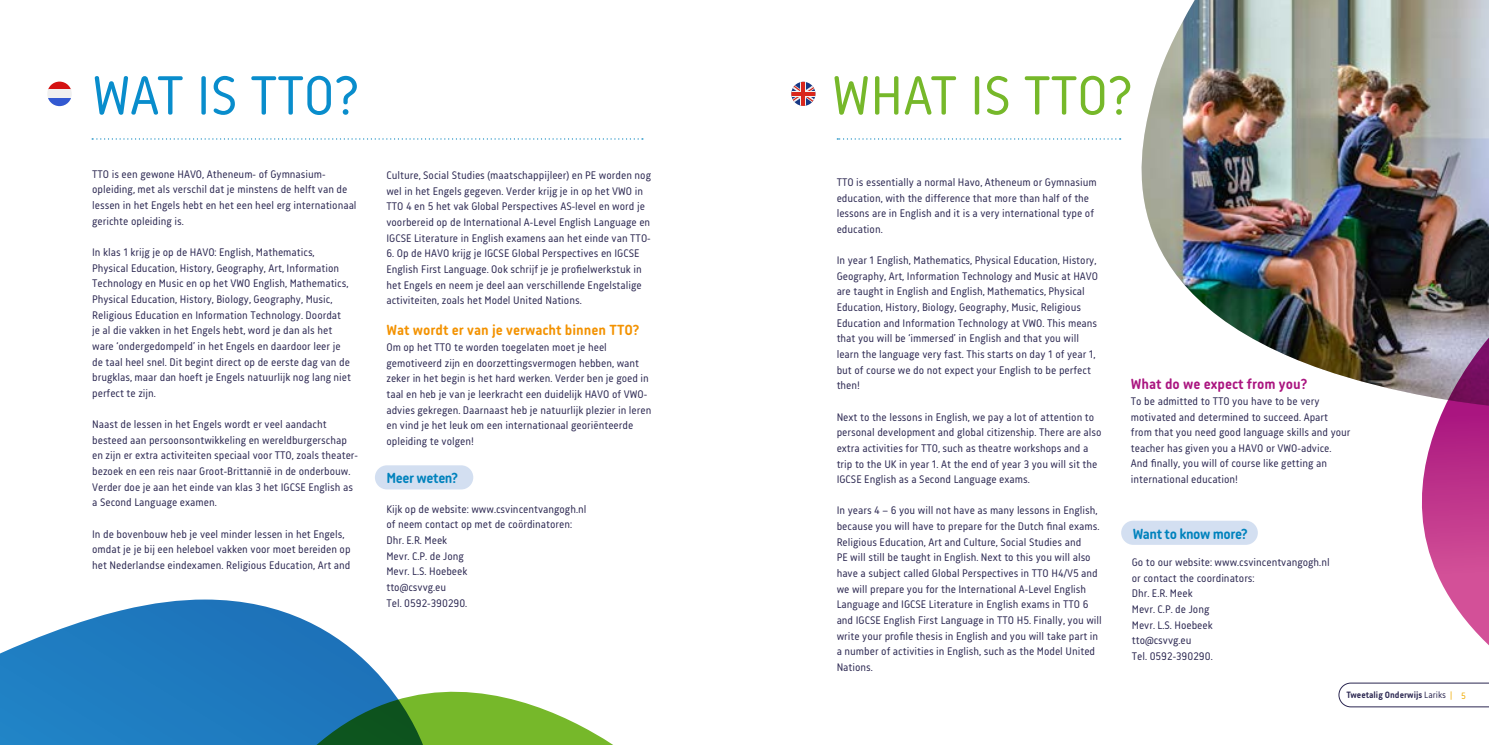
<style>
.page{position:relative;width:1489px;height:745px;background:#fff}
.page>*{position:absolute;margin:0;border:0;box-sizing:border-box;transform-origin:0 0}
.t1{font:56.25px "Korb";color:#76b82a}
.t2{font:56.25px "Korb";letter-spacing:-.01em;color:#098dcc}
.t3{font:700 15px "Korb";color:#f39200}
.t4{font:700 15px "Korb";letter-spacing:-.03em;color:#0082bd}
.t5{font:700 15px "Korb";color:#aa1580}
.t6{font:11.25px/15.6px "Korb";color:#2b2751}
.t7{font:700 9.38px "Korb";color:#2b2751}
.s1{font-weight:400}
.s2{font-weight:400;color:#f0aa00}
</style>
<div class="page">
<svg style="left:837px;top:138px;width:260px;height:1px"></svg>
<img style="left:1099px;top:0;width:389px;height:379px">
<svg style="left:1351px;top:252px;width:137px;height:393px"></svg>
<svg style="left:92px;top:138px;width:551px;height:1px"></svg>
<svg style="left:0;top:599px;width:300px;height:145px;background:#3c8cc8"></svg>
<svg style="left:237px;top:618px;width:375px;height:126px"></svg>
<div style="left:375px;top:465px;width:98px;height:24px;background:#d3dff1;border-radius:12px"></div>
<div style="left:1121px;top:520px;width:136px;height:24px;background:#d3dff1;border-radius:12px"></div>
<svg style="left:791px;top:82px;width:24px;height:24px"></svg>
<div style="left:800px;top:82px;width:6px;height:24px;background:#f0f0f0"></div>
<div style="left:791px;top:91px;width:24px;height:6px;background:#d9261c"></div>
<hr style="left:801px;top:82px;width:4px;height:24px;background:#d9261c">
<svg style="left:48px;top:81px;width:23px;height:9px"></svg>
<div style="left:47px;top:90px;width:25px;height:8px;background:#f0f0f0"></div>
<svg style="left:48px;top:98px;width:23px;height:8px"></svg>
<svg style="left:1338px;top:682px;width:150px;height:24px"></svg>
<h1 class="t2" style="left:92px;top:64px;width:268px">WAT IS TTO?</h1>
<h1 class="t1" style="left:831px;top:64px;width:301px">WHAT IS TTO?</h1>
<p class="t6" style="left:92px;top:166px;width:266px">TTO is een gewone HAVO, Atheneum- of Gymnasium&shy;opleiding, met als verschil dat je minstens de helft van de lessen in het Engels hebt en het een heel erg internationaal gerichte opleiding is.</p>
<p class="t6" style="left:92px;top:244px;width:260px">In klas 1 krijg je op de HAVO: English, Mathematics, Physical Education, History, Geography, Art, Information Technology en Music en op het VWO English, Mathematics, Physical Education, History, Biology, Geography, Music, Religious Education en Information Technology. Doordat je al die vakken in het Engels hebt, word je dan als het ware ‘ondergedompeld’ in het Engels en daardoor leer je de taal heel snel. Dit begint direct op de eerste dag van de brugklas, maar dan hoeft je Engels natuurlijk nog lang niet perfect te zijn.</p>
<p class="t6" style="left:92px;top:416px;width:267px">Naast de lessen in het Engels wordt er veel aandacht besteed aan persoonsontwikkeling en wereldburgerschap en zijn er extra activiteiten speciaal voor TTO, zoals theater&shy;bezoek en een reis naar Groot-Brittannië in de onderbouw.<br>Verder doe je aan het einde van klas 3 het IGCSE English as a Second Language examen.</p>
<p class="t6" style="left:92px;top:525px;width:260px">In de bovenbouw heb je veel minder lessen in het Engels, omdat je je bij een heleboel vakken voor moet bereiden op het Nederlandse eindexamen. Religious Education, Art and</p>
<p class="t6" style="left:386px;top:167px;width:266px">Culture, Social Studies (maatschappijleer) en PE worden nog wel in het Engels gegeven. Verder krijg je in op het VWO in TTO 4 en 5 het vak Global Perspectives AS-level en word je voorbereid op de International A-Level English Language en IGCSE Literature in English examens aan het einde van TTO-</p>
<p class="t6" style="left:386px;top:245px;width:257px">6. Op de HAVO krijg je IGCSE Global Perspectives en IGCSE English First Language. Ook schrijf je je profielwerkstuk in het Engels en neem je deel aan verschillende Engelstalige activiteiten, zoals het Model United Nations.</p>
<h2 class="t3" style="left:386px;top:321px;width:254px">Wat wordt er van je verwacht binnen TTO?</h2>
<p class="t6" style="left:386px;top:339px;width:266px">Om op het TTO te worden toegelaten moet je heel gemotiveerd zijn en doorzettingsvermogen hebben, want zeker in het begin is het hard werken. Verder ben je goed in taal en heb je van je leerkracht een duidelijk HAVO of VWO&shy;advies gekregen. Daarnaast heb je natuurlijk plezier in leren en vind je het leuk om een internationaal georiënteerde opleiding te volgen!</p>
<h2 class="t4" style="left:386px;top:469px;width:73px">Meer weten?</h2>
<p class="t6" style="left:386px;top:500px;width:201px">Kijk op de website: www.csvincentvangogh.nl of neem contact op met de coördinatoren:<br>Dhr. E.R. Meek<br>Mevr. C.P. de Jong<br>Mevr. L.S. Hoebeek<br>tto@csvvg.eu<br>Tel. 0592-390290.</p>
<p class="t6" style="left:836px;top:174px;width:261px">TTO is essentially a normal Havo, Atheneum or Gymnasium education, with the difference that more than half of the lessons are in English and it is a very international type of education.</p>
<p class="t6" style="left:836px;top:252px;width:263px">In year 1 English, Mathematics, Physical Education, History, Geography, Art, Information Technology and Music at HAVO are taught in English and English, Mathematics, Physical Education, History, Biology, Geography, Music, Religious Education and Information Technology at VWO. This means that you will be ‘immersed’ in English and that you will learn the language very fast. This starts on day 1 of year 1, but of course we do not expect your English to be perfect then!</p>
<p class="t6" style="left:836px;top:408px;width:266px">Next to the lessons in English, we pay a lot of attention to personal development and global citizenship. There are also extra activities for TTO, such as theatre workshops and a trip to the UK in year 1. At the end of year 3 you will sit the IGCSE English as a Second Language exams.</p>
<p class="t6" style="left:836px;top:502px;width:267px">In years 4 – 6 you will not have as many lessons in English, because you will have to prepare for the Dutch final exams.<br>Religious Education, Art and Culture, Social Studies and<br>PE will still be taught in English. Next to this you will also have a subject called Global Perspectives in TTO H4/V5 and we will prepare you for the International A-Level English Language and IGCSE Literature in English exams in TTO 6 and IGCSE English First Language in TTO H5. Finally, you will write your profile thesis in English and you will take part in a number of activities in English, such as the Model United Nations.</p>
<h2 class="t5" style="left:1130px;top:375px;width:178px">What do we expect from you?</h2>
<p class="t6" style="left:1130px;top:393px;width:221px">To be admitted to TTO you have to be very motivated and determined to succeed. Apart from that you need good language skills and your teacher has given you a HAVO or VWO-advice.<br>And finally, you will of course like getting an international education!</p>
<h2 class="t4" style="left:1132px;top:524px;width:117px">Want to know more?</h2>
<p class="t6" style="left:1131px;top:554px;width:199px">Go to our website: www.csvincentvangogh.nl or contact the coordinators:<br>Dhr. E.R. Meek<br>Mevr. C.P. de Jong<br>Mevr. L.S. Hoebeek<br>tto@csvvg.eu<br>Tel. 0592-390290.</p>
<p class="t7" style="left:1346px;top:689px;width:121px">Tweetalig Onderwijs <span class="s1">Lariks</span> <span class="s2">| 5</span></p>
</div>
